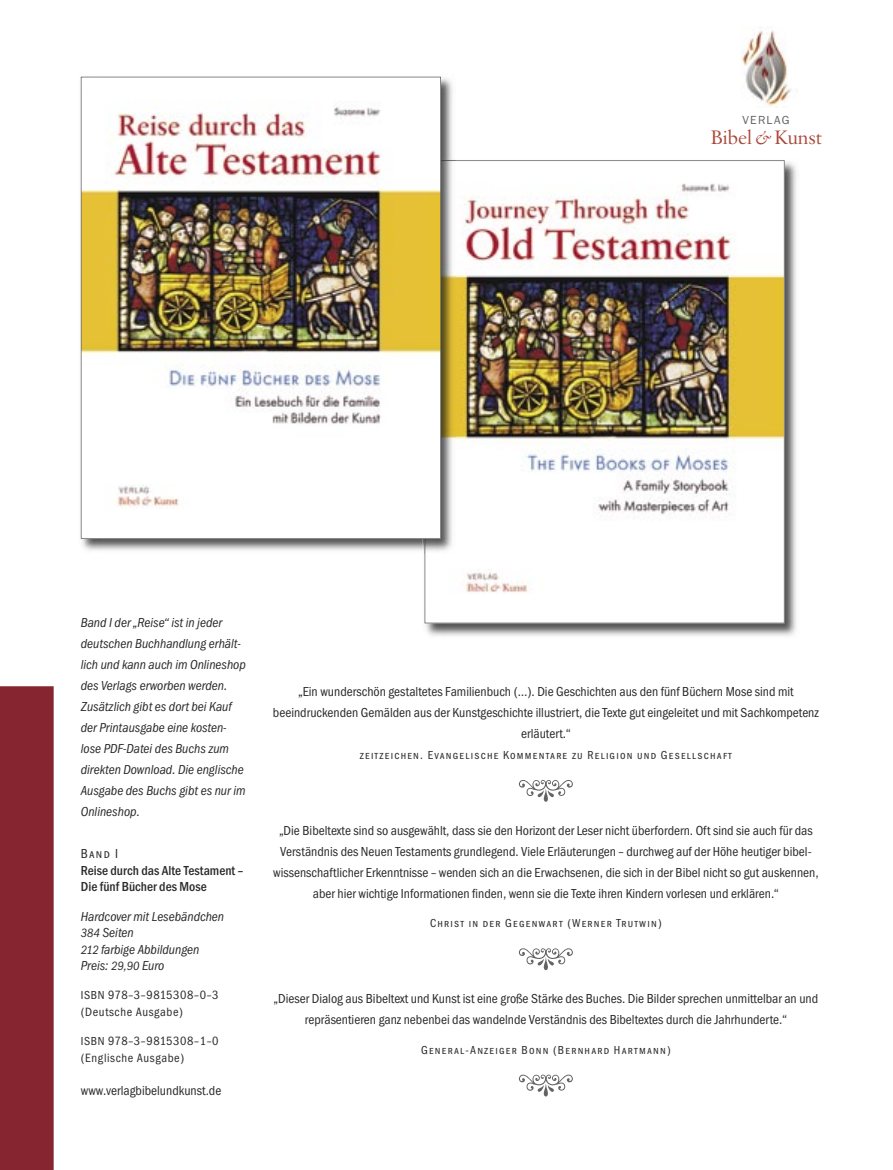
<style>
.page{position:relative;width:893px;height:1170px;background:#fff}
.page>*{position:absolute;margin:0;border:0;box-sizing:border-box;transform-origin:0 0}
.t1{font:20.1px "Savoy";color:#a9483a}
.t2{font:13.5px/21px "Franklin Gothic Cond";color:#2a2a2a;text-align:center}
.t3{font:italic 13.5px/21px "Franklin Gothic Cond";color:#2a2a2a}
.t4{font:700 13.5px/16.5px "Franklin Gothic Cond";color:#2a2a2a}
.t5{font:13.5px "Franklin Gothic Cond Sm Caps";color:#2a2a2a}
.t6{font:12.45px/16.5px "Franklin Gothic Cond";letter-spacing:.05em;color:#2a2a2a}
.t7{font:12.15px "Franklin Gothic";letter-spacing:.1em;color:#636363}
.t8{font:12px "Franklin Gothic Cond Sm Caps";letter-spacing:.1em;color:#2a2a2a}
.s1{font-style:italic;font-size:18.15px}
.s2{font-size:12.45px}
.s3{font-size:12px}
</style>
<div class="page">
<img style="left:424px;top:162px;width:373px;height:474px">
<img style="left:425px;top:160px;width:360px;height:463px">
<img style="left:80px;top:76px;width:373px;height:475px">
<img style="left:425px;top:160px;width:31px;height:394px">
<img style="left:81px;top:77px;width:360px;height:461px">
<div style="left:0;top:686px;width:54px;height:483px;background:#862530"></div>
<img style="left:741px;top:26px;width:50px;height:81px">
<p class="t7" style="left:742px;top:113px;width:49px">VERLAG</p>
<h1 class="t1" style="left:711px;top:126px;width:113px">Bibel <span class="s1">&amp;</span> Kunst</h1>
<p class="t3" style="left:81px;top:612px;width:167px">Band I der „Reise“ ist in jeder deutschen Buchhandlung erhält&shy;lich und kann auch im Onlineshop des Verlags erworben werden.<br>Zusätzlich gibt es dort bei Kauf der Printausgabe eine kosten&shy;lose PDF-Datei des Buchs zum direkten Download. Die englische<br>Ausgabe des Buchs gibt es nur im<br>Onlineshop.</p>
<p class="t5" style="left:81px;top:846px;width:39px">Band I</p>
<p class="t4" style="left:81px;top:862px;width:164px">Reise durch das Alte Testament –<br>Die fünf Bücher des Mose</p>
<p class="t3" style="left:81px;top:908px;width:145px;line-height:16.5px">Hardcover mit Lesebändchen<br><span class="s2">384</span> Seiten<br><span class="s2">212</span> farbige Abbildungen<br>Preis: <span class="s2">29,90</span> Euro</p>
<p class="t6" style="left:81px;top:987px;width:139px"><span class="s3">ISBN</span> 978–3–9815308–0–3 (Deutsche Ausgabe)</p>
<p class="t6" style="left:81px;top:1032px;width:139px"><span class="s3">ISBN</span> 978–3–9815308–1–0 (Englische Ausgabe)</p>
<p class="t2" style="left:81px;top:1079px;width:142px">www.verlagbibelundkunst.de</p>
<p class="t2" style="left:273px;top:681px;width:547px">„Ein wunderschön gestaltetes Familienbuch (…). Die Geschichten aus den fünf Büchern Mose sind mit beeindruckenden Gemälden aus der Kunstgeschichte illustriert, die Texte gut eingeleitet und mit Sachkompetenz erläutert.“</p>
<p class="t8" style="left:360px;top:748px;width:374px">zeitzeichen. Evangelische Kommentare zu Religion und Gesellschaft</p>
<p class="t2" style="left:273px;top:819px;width:547px">„Die Bibeltexte sind so ausgewählt, dass sie den Horizont der Leser nicht überfordern. Oft sind sie auch für das Verständnis des Neuen Testaments grundlegend. Viele Erläuterungen – durchweg auf der Höhe heutiger bibel&shy;wissenschaftlicher Erkenntnisse – wenden sich an die Erwachsenen, die sich in der Bibel nicht so gut auskennen, aber hier wichtige Informationen finden, wenn sie die Texte ihren Kindern vorlesen und erklären.“</p>
<p class="t8" style="left:430px;top:916px;width:233px">Christ in der Gegenwart (Werner Trutwin)</p>
<p class="t2" style="left:274px;top:988px;width:546px">„Dieser Dialog aus Bibeltext und Kunst ist eine große Stärke des Buches. Die Bilder sprechen unmittelbar an und repräsentieren ganz nebenbei das wandelnde Verständnis des Bibeltextes durch die Jahrhunderte.“</p>
<p class="t8" style="left:421px;top:1042px;width:251px">General-Anzeiger Bonn (Bernhard Hartmann)</p>
</div>
